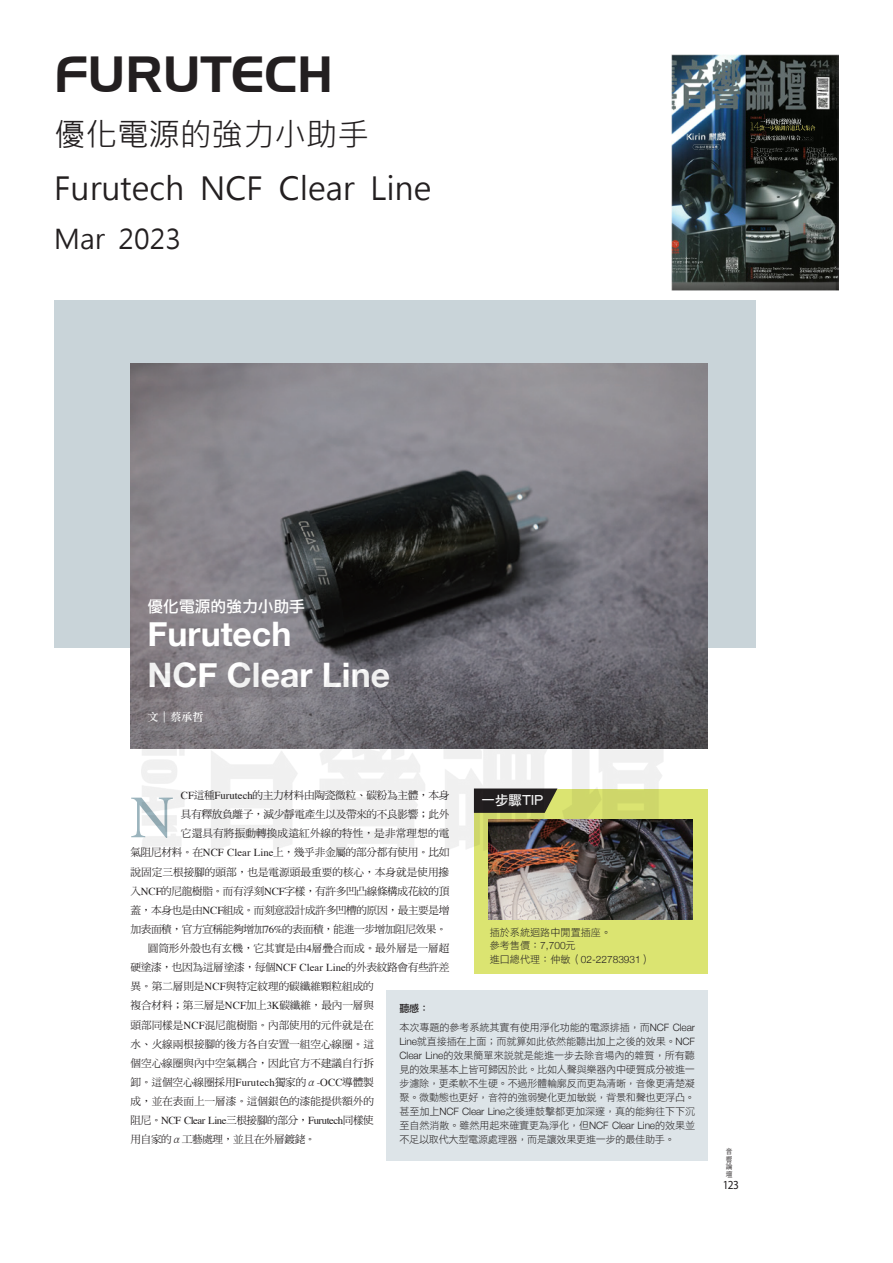
<style>
.page{position:relative;width:893px;height:1263px;background:#fff}
.page>*{position:absolute;margin:0;border:0;box-sizing:border-box;transform-origin:0 0}
.t1{font:59.85px "Times";color:#9bb4bd}
.t2{font:49.5px "Handel Gothic BT";color:#231f20}
.t3{font:700 33.75px/40.5px "Helvetica Neue";color:#fff}
.t4{font:31.5px/54px "Microsoft Jheng Hei";color:#231f20}
.t5{font:27px "Microsoft Jheng Hei";color:#231f20}
.t6{font:15.75px "DF Li Hei Std W5";color:#fff}
.t7{font:13.5px "Li Hei Pro";color:#fff}
.t8{font:12.45px "Myriad Pro";color:#231f20;scale:.91 1}
.t9{font:11.25px "DF Li Song Std W5";color:#fff}
.t10{font:10.65px "DF Ming Std W5";letter-spacing:-.02em;color:#231f20}
.t11{font:10.65px "DF Ming Std W5";letter-spacing:-.04em;color:#231f20}
.t12{font:10.65px "Times";letter-spacing:-.04em;color:#231f20}
.t13{font:10.65px "DF Ming Std W5";letter-spacing:.005em;color:#231f20}
.t14{font:10.2px/14.1px "DF Li Hei Std W3";letter-spacing:-.015em;color:#231f20}
.t15{font:300 7.35px/7.6px "ST Heiti TC";color:#231f20;text-align:justify;scale:.91 1}
.s1{font-family:"Times"}
.s2{font-family:"DF Ming Std W5"}
.s3{font-family:"Helvetica Neue";font-weight:300}
.s4{font-family:"DF Li Hei Std W5"}
</style>
<div class="page">
<img style="left:672px;top:54px;width:167px;height:237px">
<img style="left:693px;top:145px;width:27px;height:5px">
<img style="left:689px;top:257px;width:13px;height:15px">
<img style="left:750px;top:136px;width:87px;height:29px">
<img style="left:672px;top:257px;width:17px;height:15px">
<img style="left:753px;top:267px;width:85px;height:11px">
<svg style="left:672px;top:242px;width:8px;height:4px"></svg>
<img style="left:805px;top:223px;width:20px;height:5px">
<svg style="left:688px;top:159px;width:7px;height:4px"></svg>
<svg style="left:726px;top:262px;width:13px;height:10px"></svg>
<img style="left:817px;top:78px;width:12px;height:29px">
<svg style="left:688px;top:133px;width:5px;height:7px"></svg>
<svg style="left:717px;top:132px;width:9px;height:9px"></svg>
<img style="left:751px;top:122px;width:64px;height:8px">
<img style="left:761px;top:119px;width:40px;height:5px">
<div style="left:54px;top:300px;width:702px;height:348px;background:#c9d4d9"></div>
<img style="left:131px;top:364px;width:577px;height:384px">
<div style="left:387px;top:990px;width:321px;height:171px;background:#dde4e8"></div>
<div style="left:474px;top:788px;width:234px;height:185px;background:#dbe471"></div>
<img style="left:489px;top:819px;width:204px;height:100px">
<img style="left:142px;top:658px;width:526px;height:193px">
<h2 class="t2" style="left:54px;top:44px;width:281px">FURUTECH</h2>
<h3 class="t4" style="left:54px;top:107px;width:379px">優化電源的強力小助手<br>Furutech NCF Clear Line</h3>
<h3 class="t5" style="left:54px;top:222px;width:129px">Mar 2023</h3>
<p class="t6" style="left:148px;top:598px;width:159px">優化電源的強力小助手</p>
<p class="t3" style="left:148px;top:615px;width:244px">Furutech<br>NCF Clear Line</p>
<p class="t9" style="left:148px;top:711px;width:58px">文｜蔡承哲</p>
<p class="t10" style="left:181px;top:789px;width:270px"><span class="s1">CF</span>這種<span class="s1">Furutech</span>的主力材料由陶瓷微粒、碳粉為主體，本身</p>
<p class="t10" style="left:181px;top:808px;width:270px">具有釋放負離子，減少靜電產生以及帶來的不良影響；此外</p>
<p class="t13" style="left:181px;top:828px;width:270px">它還具有將振動轉換成遠紅外線的特性，是非常理想的電</p>
<p class="t10" style="left:131px;top:847px;width:320px">氣阻尼材料。在<span class="s1">NCF Clear Line</span>上，幾乎非金屬的部分都有使用。比如</p>
<p class="t10" style="left:131px;top:866px;width:320px">說固定三根接腳的頭部，也是電源頭最重要的核心，本身就是使用摻</p>
<p class="t11" style="left:131px;top:885px;width:320px">入<span class="s1">NCF</span>的尼龍樹脂。而有浮刻<span class="s1">NCF</span>字樣，有許多凹凸線條構成花紋的頂</p>
<p class="t11" style="left:131px;top:904px;width:320px">蓋，本身也是由<span class="s1">NCF</span>組成。而刻意設計成許多凹槽的原因，最主要是增</p>
<p class="t11" style="left:131px;top:923px;width:318px">加表面積，官方宣稱能夠增加<span class="s1">76%</span>的表面積，能進一步增加阻尼效果。</p>
<p class="t10" style="left:148px;top:942px;width:303px">圓筒形外殼也有玄機，它其實是由<span class="s1">4</span>層疊合而成。最外層是一層超</p>
<p class="t10" style="left:131px;top:961px;width:320px">硬塗漆，也因為這層塗漆，每個<span class="s1">NCF Clear Line</span>的外表紋路會有些許差</p>
<p class="t10" style="left:131px;top:981px;width:245px">異。第二層則是<span class="s1">NCF</span>與特定紋理的碳纖維顆粒組成的</p>
<p class="t10" style="left:131px;top:1000px;width:245px">複合材料；第三層是<span class="s1">NCF</span>加上<span class="s1">3K</span>碳纖維，最內一層與</p>
<p class="t10" style="left:131px;top:1019px;width:245px">頭部同樣是<span class="s1">NCF</span>混尼龍樹脂。內部使用的元件就是在</p>
<p class="t10" style="left:131px;top:1038px;width:245px">水、火線兩根接腳的後方各自安置一組空心線圈。這</p>
<p class="t10" style="left:131px;top:1057px;width:245px">個空心線圈與內中空氣耦合，因此官方不建議自行拆</p>
<p class="t10" style="left:131px;top:1076px;width:245px">卸。這個空心線圈採用<span class="s1">Furutech</span>獨家的α<span class="s1">-OCC</span>導體製</p>
<p class="t10" style="left:131px;top:1095px;width:245px">成，並在表面上一層漆。這個銀色的漆能提供額外的</p>
<p class="t12" style="left:131px;top:1111px;width:245px"><span class="s2">阻尼。</span>NCF Clear Line<span class="s2">三根接腳的部分，</span>Furutech<span class="s2">同樣使</span></p>
<p class="t11" style="left:131px;top:1134px;width:187px">用自家的α工藝處理，並且在外層鍍銠。</p>
<p class="t7" style="left:482px;top:794px;width:63px">一步驟TIP</p>
<p class="t1" style="left:131px;top:761px;width:45px">N</p>
<p class="t14" style="left:490px;top:925px;width:163px;line-height:13.5px">插於系統迴路中閒置插座。<br>參考售價：<span class="s3">7,700</span>元<br>進口總代理：仲敏（<span class="s3">02-22783931</span>）</p>
<p class="t14" style="left:399px;top:999px;width:297px;line-height:18.9px"><span class="s4">聽感：<br></span>本次專題的參考系統其實有使用淨化功能的電源排插，而<span class="s3">NCF Clear</span></p>
<p class="t14" style="left:399px;top:1034px;width:297px;text-align:justify"><span class="s3">Line</span>就直接插在上面；而就算如此依然能聽出加上之後的效果。<span class="s3">NCF Clear Line</span>的效果簡單來說就是能進一步去除音場內的雜質，所有聽見的效果基本上皆可歸因於此。比如人聲與樂器內中硬質成分被進一步濾除，更柔軟不生硬。不過形體輪廓反而更為清晰，音像更清楚凝聚。微動態也更好，音符的強弱變化更加敏銳，背景和聲也更浮凸。甚至加上<span class="s3">NCF Clear Line</span>之後連鼓擊都更加深邃，真的能夠往下下沉至自然消散。雖然用起來確實更為淨化，但<span class="s3">NCF Clear Line</span>的效果並不足以取代大型電源處理器，而是讓效果更進一步的最佳助手。</p>
<p class="t15" style="left:726px;top:1147px;width:9px">音響論壇</p>
<p class="t8" style="left:723px;top:1177px;width:19px">123</p>
</div>
